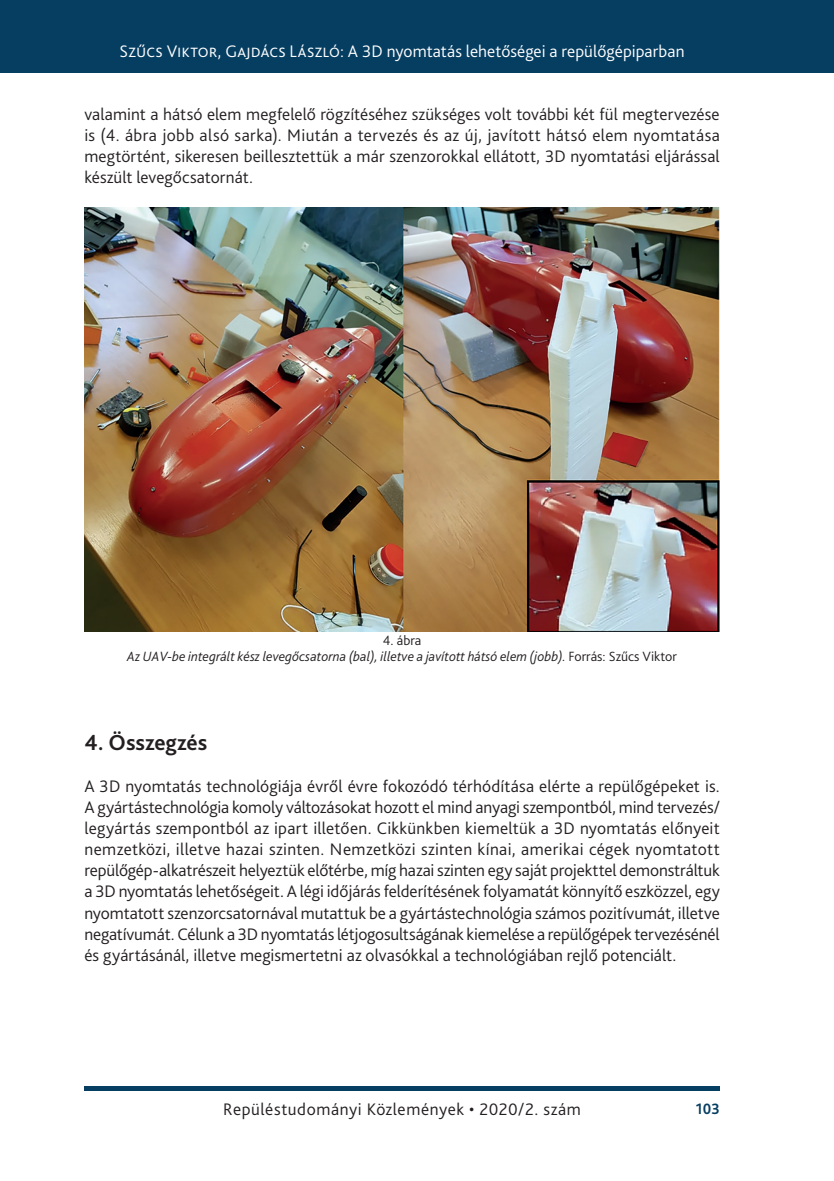
<style>
.page{position:relative;width:834px;height:1181px;background:#fff}
.page>*{position:absolute;margin:0;border:0;box-sizing:border-box;transform-origin:0 0}
._1_1__Head_bold_13{font:700 22.75px "Bliss Pro";color:#231f20}
._2__Body_1st_paragra{font:300 17.5px/21px "Bliss Pro";letter-spacing:-.005em;color:#231f20;text-align:justify}
._1__Body{font:300 17.5px/21px "Bliss Pro";letter-spacing:.01em;color:#231f20;text-align:justify}
.t1{font:300 17.5px "Bliss Pro";letter-spacing:.005em;color:#fff}
._2__Body_1st_paragra-2{font:300 17.5px "Bliss Pro";letter-spacing:.03em;color:#231f20}
.t2{font:700 15.75px "Bliss Pro";color:#063e62;scale:.95 1}
.Ábra__képalárás{font:italic 300 14px "Bliss Pro";color:#231f20}
.Ábra_címe{font:300 14px "Bliss Pro";color:#231f20}
.s1{font-style:normal}
</style>
<div class="page">
<div style="left:0;top:0;width:833px;height:73px;background:#063e62"></div>
<div style="left:84px;top:1086px;width:635px;height:5px;background:#063e62"></div>
<img style="left:84px;top:207px;width:635px;height:424px">
<p class="t1" style="left:120px;top:41px;width:566px">Szűcs Viktor, Gajdács László: A 3D nyomtatás lehetőségei a repülőgépiparban</p>
<p class="_1__Body" style="left:84px;top:103px;width:637px">valamint a hátsó elem megfelelő rögzítéséhez szükséges volt további két fül megtervezése is (4. ábra jobb alsó sarka). Miután a tervezés és az új, javított hátsó elem nyomtatása megtörtént, sikeresen beillesztettük a már szenzorokkal ellátott, 3D nyomtatási eljárással készült levegőcsatornát.</p>
<p class="Ábra_címe" style="left:383px;top:632px;width:40px">4. ábra</p>
<p class="Ábra__képalárás" style="left:127px;top:648px;width:551px">Az UAV-be integrált kész levegőcsatorna (bal), illetve a javított hátsó elem (jobb). <span class="s1">Forrás: Szűcs Viktor</span></p>
<p class="_1_1__Head_bold_13" style="left:84px;top:729px;width:124px">4. Összegzés</p>
<p class="_2__Body_1st_paragra" style="left:84px;top:775px;width:637px">A 3D nyomtatás technológiája évről évre fokozódó térhódítása elérte a repülőgépeket is.<br>A gyártástechnológia komoly változásokat hozott el mind anyagi szempontból, mind tervezés/ legyártás szempontból az ipart illetően. Cikkünkben kiemeltük a -3D nyomtatás előnyeit nemzetközi, illetve hazai szinten. Nemzetközi szinten kínai, amerikai cégek nyomtatott repülőgép-alkatrészeit helyeztük előtérbe, míg hazai szinten egy saját projekttel demonstráltuk a -3D nyomtatás lehetőségeit. A légi időjárás felderítésének folyamatát könnyítő eszközzel, egy nyomtatott szenzorcsatornával mutattuk be a gyártástechnológia számos pozitívumát, illetve negatívumát. Célunk a -3D nyomtatás létjogosultságának kiemelése a repülőgépek tervezésénél és gyártásánál, illetve megismertetni az olvasókkal a technológiában rejlő potenciált.</p>
<p class="_2__Body_1st_paragra-2" style="left:223px;top:1098px;width:359px">Repüléstudományi Közlemények • 2020/2. szám</p>
<p class="t2" style="left:695px;top:1099px;width:27px">103</p>
</div>
